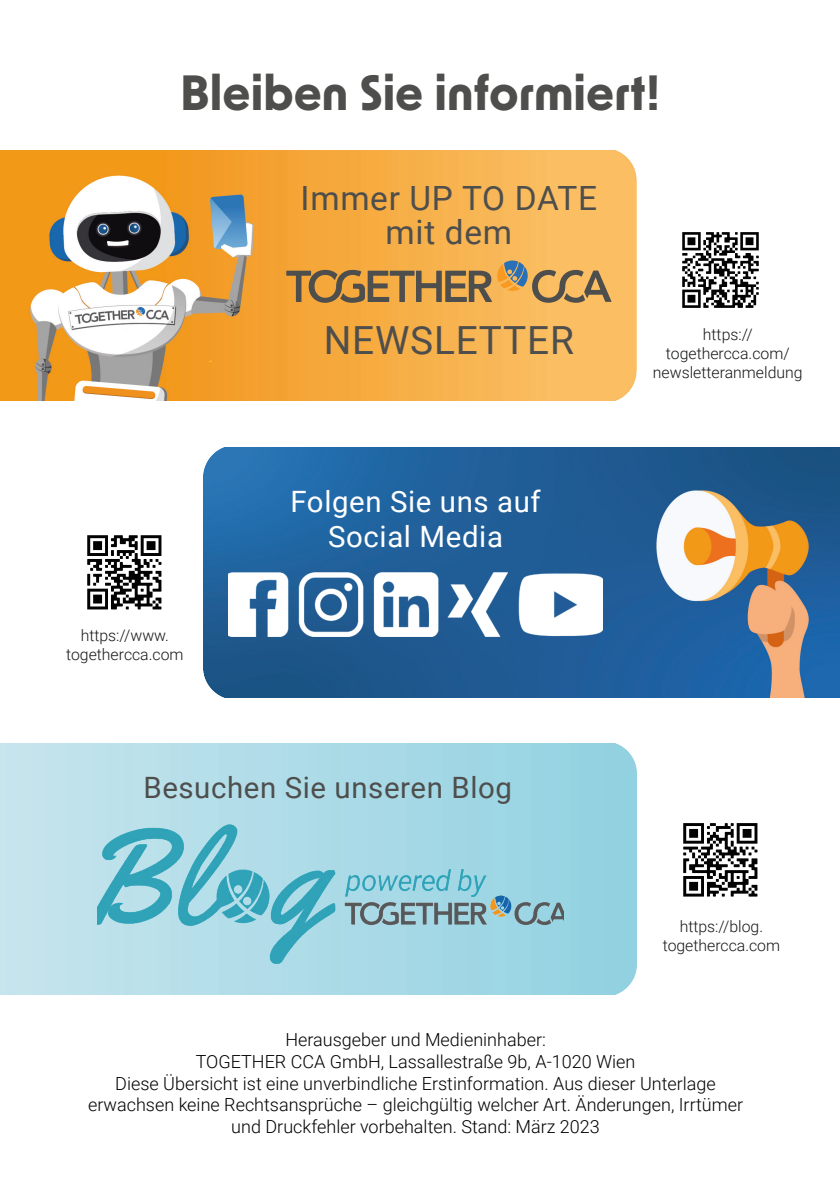
<style>
.page{position:relative;width:840px;height:1191px;background:#fff}
.page>*{position:absolute;margin:0;border:0;box-sizing:border-box;transform-origin:0 0}
.t1{font:700 47px "New Order";color:#4e4e4d}
.t2{font:38.8px "Roboto";letter-spacing:.02em;color:#4e4e4d}
.t3{font:33.4px "Roboto";letter-spacing:.02em;color:#4e4e4d}
.t4{font:29.4px "Roboto";letter-spacing:.02em;color:#fff}
.t5{font:29.4px "Roboto";letter-spacing:.02em;color:#4e4e4d}
.t6{font:300 18px/21.8px "Roboto";color:#000102;text-align:center}
.t7{font:300 15.8px/19px "Roboto";color:#151616;text-align:center}
</style>
<div class="page">
<img style="left:203px;top:447px;width:636px;height:250px">
<img style="left:0;top:150px;width:636px;height:251px">
<img style="left:0;top:744px;width:636px;height:250px">
<img style="left:97px;top:825px;width:466px;height:138px">
<img style="left:229px;top:572px;width:373px;height:65px">
<svg style="left:286px;top:260px;width:325px;height:43px;background:#c19350"></svg>
<img style="left:682px;top:232px;width:77px;height:76px">
<img style="left:683px;top:823px;width:75px;height:74px">
<img style="left:87px;top:535px;width:75px;height:75px">
<p class="t1" style="left:180px;top:62px;width:481px">Bleiben Sie informiert!</p>
<p class="t3" style="left:300px;top:174px;width:298px">Immer UP TO DATE</p>
<p class="t3" style="left:385px;top:209px;width:128px">mit dem</p>
<p class="t2" style="left:323px;top:313px;width:251px">NEWSLETTER</p>
<p class="t7" style="left:66px;top:625px;width:119px">https://www. togethercca.com</p>
<p class="t4" style="left:290px;top:481px;width:252px">Folgen Sie uns auf</p>
<p class="t4" style="left:328px;top:516px;width:176px">Social Media</p>
<p class="t5" style="left:143px;top:767px;width:370px">Besuchen Sie unseren Blog</p>
<p class="t7" style="left:652px;top:324px;width:151px">https:// togethercca.com/ newsletteranmeldung</p>
<p class="t7" style="left:662px;top:916px;width:119px">https://blog. togethercca.com</p>
<p class="t6" style="left:285px;top:1028px;width:262px">Herausgeber und Medieninhaber:</p>
<p class="t6" style="left:195px;top:1050px;width:441px">TOGETHER CCA GmbH, Lassallestraße 9b, A-1020 Wien</p>
<p class="t6" style="left:88px;top:1071px;width:656px">Diese Übersicht ist eine unverbindliche Erstinformation. Aus dieser Unterlage erwachsen keine Rechtsansprüche – gleichgültig welcher Art. Änderungen, Irrtümer und Druckfehler vorbehalten. Stand: März 2023</p>
</div>
